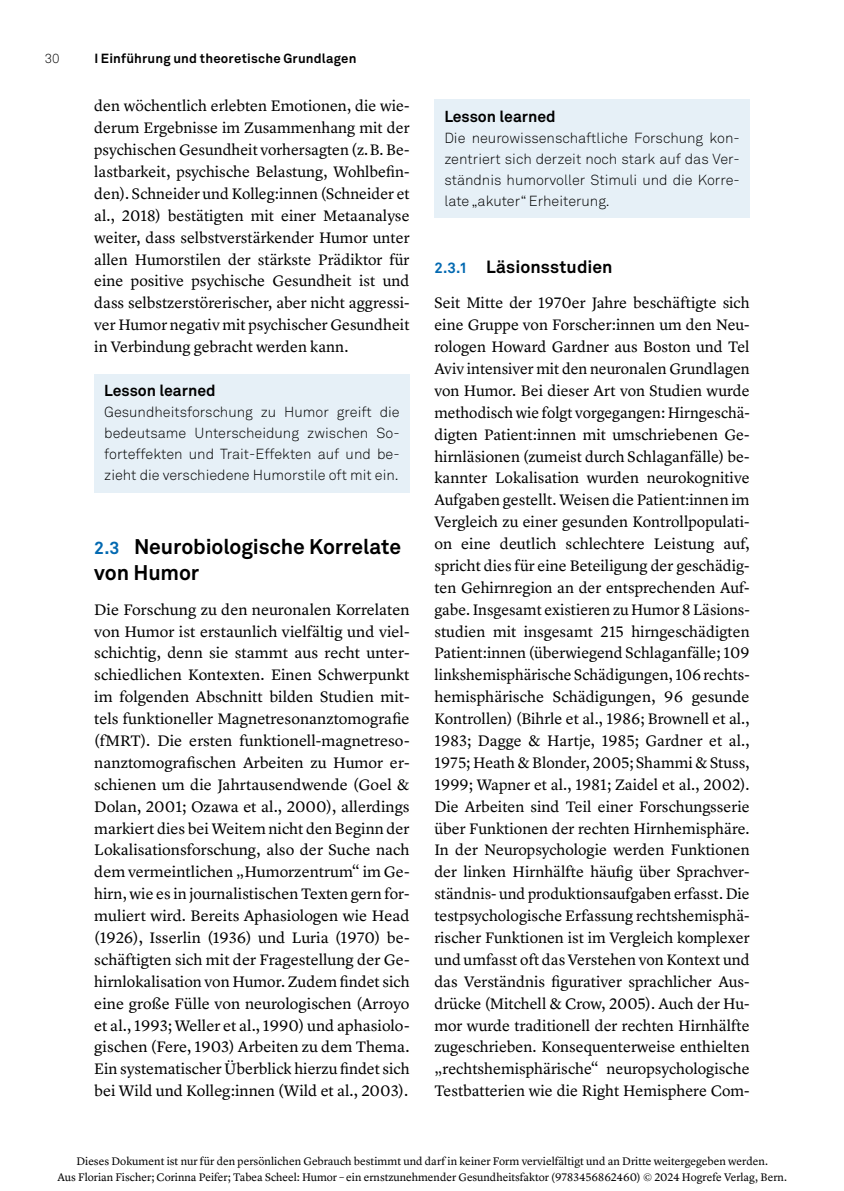
<style>
.page{position:relative;width:844px;height:1191px;background:#fff}
.page>*{position:absolute;margin:0;border:0;box-sizing:border-box;transform-origin:0 0}
.p_h_sec1{font:700 21px/26.2px "Akkurat Pro";letter-spacing:-.005em;color:#000}
.p_h_sec2{font:700 17.5px "Akkurat Pro";letter-spacing:.005em;color:#000}
.p_text_first{font:15.75px/21.9px "Lyon Text";color:#000;text-align:justify}
.p_head_box5{font:700 15.75px "Akkurat Pro";color:#000}
.p_text_box5{font:300 14.35px/21px "Akkurat Pro";color:#000;text-align:justify}
.t1{font:700 13.12px "Akkurat Pro";letter-spacing:.015em;color:#000}
.t2{font:300 13.12px "Akkurat Pro";color:#000}
.t3{font:11.38px/15.8px "Lyon Text";color:#000;text-align:center}
.s1{font-size:17.5px;color:#0369b1}
.s2{font-size:14.88px;color:#0369b1}
</style>
<div class="page">
<div style="left:94px;top:374px;width:315px;height:119px;background:#e6f0f7"></div>
<div style="left:434px;top:99px;width:315px;height:119px;background:#e6f0f7"></div>
<p class="t2" style="left:45px;top:50px;width:17px">30</p>
<p class="t1" style="left:94px;top:50px;width:263px">I Einführung und theoretische Grundlagen</p>
<p class="p_text_first" style="left:94px;top:94px;width:317px">den wöchentlich erlebten Emotionen, die wie&shy;derum Ergebnisse im Zusammenhang mit der psychischen Gesundheit vorhersagten (z. B. Be&shy;lastbarkeit, psychische Belastung, Wohlbefin&shy;den). Schneider und Kolleg:innen (Schneider et al., 2018) bestätigten mit einer Metaanalyse weiter, dass selbstverstärkender Humor unter allen Humorstilen der stärkste Prädiktor für eine positive psychische Gesundheit ist und dass selbstzerstörerischer, aber nicht aggressi&shy;ver Humor negativ mit psychischer Gesundheit in Verbindung gebracht werden kann.</p>
<p class="p_head_box5" style="left:104px;top:381px;width:113px">Lesson learned</p>
<p class="p_text_box5" style="left:104px;top:402px;width:297px">Gesundheitsforschung zu Humor greift die bedeutsame Unterscheidung zwischen So&shy;forteffekten und Trait-Effekten auf und be&shy;zieht die verschiedene Humorstile oft mit ein.</p>
<p class="p_h_sec1" style="left:94px;top:533px;width:308px"><span class="s1">2.3</span> Neurobiologische Korrelate von Humor</p>
<p class="p_text_first" style="left:94px;top:597px;width:317px">Die Forschung zu den neuronalen Korrelaten von Humor ist erstaunlich vielfältig und viel&shy;schichtig, denn sie stammt aus recht unter&shy;schiedlichen Kontexten. Einen Schwerpunkt im folgenden Abschnitt bilden Studien mit&shy;tels funktioneller Magnetresonanztomografie (fMRT). Die ersten funktionell-magnetreso&shy;nanztomografischen Arbeiten zu Humor er&shy;schienen um die Jahrtausendwende (Goel &amp; Dolan, 2001; Ozawa et al., 2000), allerdings markiert dies bei Weitem nicht den Beginn der Lokalisationsforschung, also der Suche nach dem vermeintlichen „Humorzentrum“ im Ge&shy;hirn, wie es in journalistischen Texten gern for&shy;muliert wird. Bereits Aphasiologen wie Head (1926), Isserlin (1936) und Luria (1970) be&shy;schäftigten sich mit der Fragestellung der Ge&shy;hirnlokalisation von Humor. Zudem findet sich eine große Fülle von neurologischen (Arroyo et al., 1993; Weller et al., 1990) und aphasiolo&shy;gischen (Fere, 1903) Arbeiten zu dem Thema.<br>Ein systematischer Überblick hierzu findet sich bei Wild und Kolleg:innen (Wild et al., 2003).</p>
<p class="p_head_box5" style="left:444px;top:106px;width:113px">Lesson learned</p>
<p class="p_text_box5" style="left:444px;top:127px;width:297px">Die neurowissenschaftliche Forschung kon&shy;zentriert sich derzeit noch stark auf das Ver&shy;ständnis humorvoller Stimuli und die Korre&shy;late „akuter“ Erheiterung.</p>
<p class="p_h_sec2" style="left:434px;top:256px;width:180px"><span class="s2">2.3.1</span> Läsionsstudien</p>
<p class="p_text_first" style="left:434px;top:291px;width:317px">Seit Mitte der 1970er Jahre beschäftigte sich eine Gruppe von Forscher:innen um den Neu&shy;rologen Howard Gardner aus Boston und Tel Aviv intensiver mit den neuronalen Grundlagen von Humor. Bei dieser Art von Studien wurde methodisch wie folgt vorgegangen: Hirngeschä&shy;digten Patient:innen mit umschriebenen Ge&shy;hirnläsionen (zumeist durch Schlaganfälle) be&shy;kannter Lokalisation wurden neurokognitive Aufgaben gestellt. Weisen die Patient:innen im Vergleich zu einer gesunden Kontrollpopulati&shy;on eine deutlich schlechtere Leistung auf, spricht dies für eine Beteiligung der geschädig&shy;ten Gehirnregion an der entsprechenden Auf&shy;gabe. Insgesamt existieren zu Humor 8 Läsions&shy;studien mit insgesamt 215 hirngeschädigten Patient:innen (überwiegend Schlaganfälle; 109 linkshemisphärische Schädigungen, 106 rechts&shy;hemisphärische Schädigungen, 96 gesunde Kontrollen) (Bihrle et al., 1986; Brownell et al., 1983; Dagge &amp; Hartje, 1985; Gardner et al., 1975; Heath &amp; Blonder, 2005; Shammi &amp; Stuss, 1999; Wapner et al., 1981; Zaidel et al., 2002).<br>Die Arbeiten sind Teil einer Forschungsserie über Funktionen der rechten Hirnhemisphäre.<br>In der Neuropsychologie werden Funktionen der linken Hirnhälfte häufig über Sprachver&shy;ständnis- und produktionsaufgaben erfasst. Die testpsychologische Erfassung rechtshemisphä&shy;rischer Funktionen ist im Vergleich komplexer und umfasst oft das Verstehen von Kontext und das Verständnis figurativer sprachlicher Aus&shy;drücke (Mitchell &amp; Crow, 2005). Auch der Hu&shy;mor wurde traditionell der rechten Hirnhälfte zugeschrieben. Konsequenterweise enthielten „rechtshemisphärische“ neuropsychologische Testbatterien wie die Right Hemisphere Com-</p>
<p class="t3" style="left:57px;top:1152px;width:730px">Dieses Dokument ist nur für den persönlichen Gebrauch bestimmt und darf in keiner Form vervielfältigt und an Dritte weitergegeben werden.<br>Aus Florian Fischer; Corinna Peifer; Tabea Scheel: Humor – ein ernstzunehmender Gesundheitsfaktor (9783456862460) © 2024 Hogrefe Verlag, Bern.</p>
</div>
